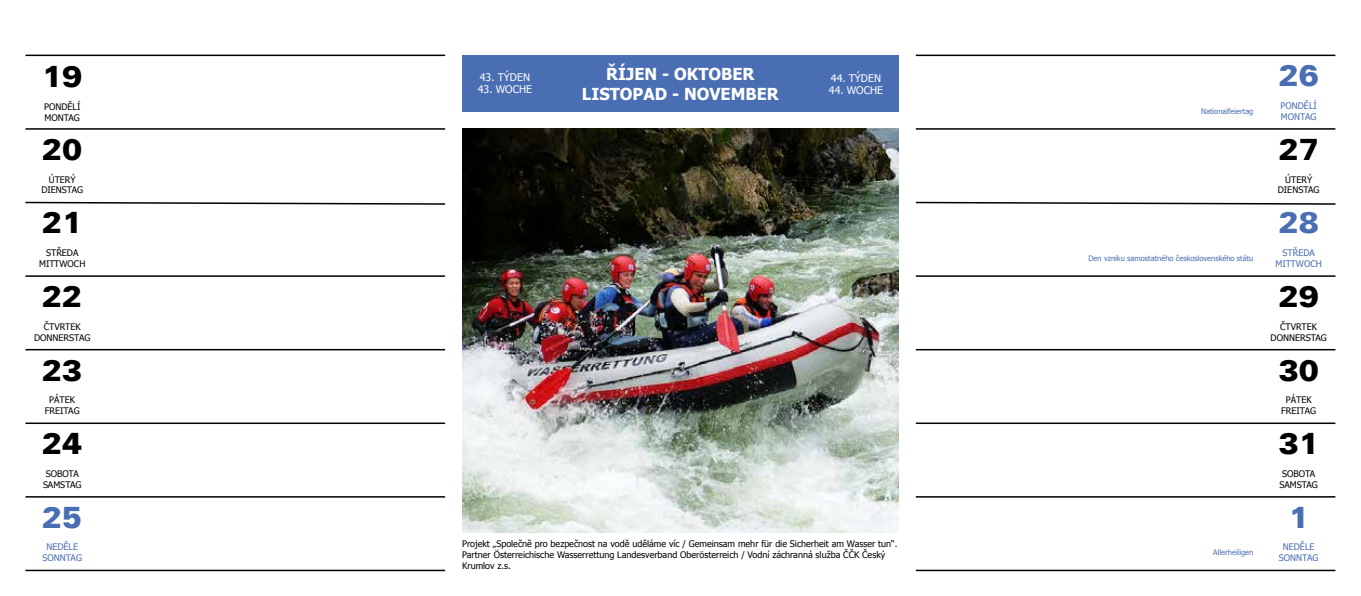
<style>
.page{position:relative;width:1361px;height:596px;background:#fff}
.page>*{position:absolute;margin:0;border:0;box-sizing:border-box;transform-origin:0 0}
.t1{font:30px "USA Black";color:#000}
.t2{font:30px "USA Black";color:#4a6eb3}
.t3{font:700 16.5px/19.8px "Tahoma";color:#fff;text-align:center}
.t4{font:10.5px "Tahoma";color:#fff}
.t5{font:9px/10.8px "Tahoma";color:#000;text-align:center}
.t6{font:9px/10.8px "Tahoma";color:#4a6eb3;text-align:center}
.t7{font:7.5px "Tahoma";color:#4a6eb3}
</style>
<div class="page">
<div style="left:462px;top:55px;width:437px;height:57px;background:#4a6eb3"></div>
<hr style="left:26px;top:569px;width:419px;height:2px;background:#000">
<hr style="left:26px;top:496px;width:419px;height:1px;background:#000">
<hr style="left:26px;top:422px;width:419px;height:2px;background:#000">
<hr style="left:26px;top:349px;width:419px;height:1px;background:#000">
<hr style="left:26px;top:275px;width:419px;height:2px;background:#000">
<svg style="left:25px;top:201px;width:421px;height:4px"></svg>
<hr style="left:26px;top:128px;width:419px;height:2px;background:#000">
<hr style="left:26px;top:55px;width:419px;height:1px;background:#000">
<hr style="left:916px;top:569px;width:419px;height:2px;background:#000">
<hr style="left:916px;top:496px;width:419px;height:1px;background:#000">
<hr style="left:916px;top:422px;width:419px;height:2px;background:#000">
<hr style="left:916px;top:349px;width:419px;height:1px;background:#000">
<hr style="left:916px;top:275px;width:419px;height:2px;background:#000">
<svg style="left:915px;top:201px;width:421px;height:4px"></svg>
<hr style="left:916px;top:128px;width:419px;height:2px;background:#000">
<hr style="left:916px;top:55px;width:419px;height:1px;background:#000">
<img style="left:462px;top:128px;width:437px;height:404px">
<h1 class="t1" style="left:42px;top:58px;width:42px">19</h1>
<p class="t5" style="left:44px;top:100px;width:38px;text-align:left">PONDĚLÍ<br>MONTAG</p>
<p class="t4" style="left:480px;top:70px;width:52px">43. TÝDEN</p>
<p class="t4" style="left:478px;top:82px;width:56px">43. WOCHE</p>
<h2 class="t3" style="left:582px;top:63px;width:198px">ŘÍJEN - OKTOBER<br>LISTOPAD - NOVEMBER</h2>
<p class="t4" style="left:831px;top:71px;width:52px">44. TÝDEN</p>
<p class="t4" style="left:829px;top:83px;width:56px">44. WOCHE</p>
<p class="t7" style="left:1201px;top:106px;width:54px">Nationalfeiertag</p>
<h1 class="t2" style="left:1278px;top:57px;width:42px">26</h1>
<p class="t6" style="left:1280px;top:100px;width:38px;text-align:left">PONDĚLÍ<br>MONTAG</p>
<h1 class="t1" style="left:42px;top:131px;width:42px">20</h1>
<h1 class="t1" style="left:1278px;top:131px;width:42px">27</h1>
<p class="t5" style="left:41px;top:173px;width:43px">ÚTERÝ<br>DIENSTAG</p>
<p class="t5" style="left:1278px;top:173px;width:43px">ÚTERÝ<br>DIENSTAG</p>
<h1 class="t1" style="left:42px;top:204px;width:42px">21</h1>
<h1 class="t2" style="left:1278px;top:204px;width:42px">28</h1>
<p class="t5" style="left:39px;top:247px;width:48px">STŘEDA<br>MITTWOCH</p>
<p class="t7" style="left:1088px;top:253px;width:166px">Den vzniku samostatného československého státu</p>
<p class="t6" style="left:1275px;top:247px;width:48px">STŘEDA<br>MITTWOCH</p>
<h1 class="t1" style="left:42px;top:278px;width:42px">22</h1>
<h1 class="t1" style="left:1278px;top:278px;width:42px">29</h1>
<p class="t5" style="left:34px;top:320px;width:58px">ČTVRTEK<br>DONNERSTAG</p>
<p class="t5" style="left:1270px;top:320px;width:58px">ČTVRTEK<br>DONNERSTAG</p>
<h1 class="t1" style="left:42px;top:351px;width:42px">23</h1>
<h1 class="t1" style="left:1278px;top:351px;width:42px">30</h1>
<p class="t5" style="left:45px;top:394px;width:36px">PÁTEK<br>FREITAG</p>
<p class="t5" style="left:1281px;top:394px;width:36px">PÁTEK<br>FREITAG</p>
<h1 class="t1" style="left:42px;top:425px;width:42px">24</h1>
<h1 class="t1" style="left:1278px;top:425px;width:42px">31</h1>
<p class="t5" style="left:43px;top:467px;width:40px">SOBOTA<br>SAMSTAG</p>
<p class="t5" style="left:1279px;top:467px;width:40px">SOBOTA<br>SAMSTAG</p>
<h1 class="t2" style="left:42px;top:498px;width:42px">25</h1>
<h1 class="t2" style="left:1288px;top:498px;width:22px">1</h1>
<p class="t6" style="left:42px;top:541px;width:41px">NEDĚLE<br>SONNTAG</p>
<p class="t5" style="left:462px;top:538px;width:437px;text-align:left">Projekt „Společně pro bezpečnost na vodě uděláme víc / Gemeinsam mehr für die Sicherheit am Wasser tun“.<br>Partner Österreichische Wasserrettung Landesverband Oberösterreich / Vodní záchranná služba ČČK Český<br>Krumlov z.s.</p>
<p class="t7" style="left:1213px;top:547px;width:42px">Allerheiligen</p>
<p class="t6" style="left:1279px;top:541px;width:41px">NEDĚLE<br>SONNTAG</p>
</div>
